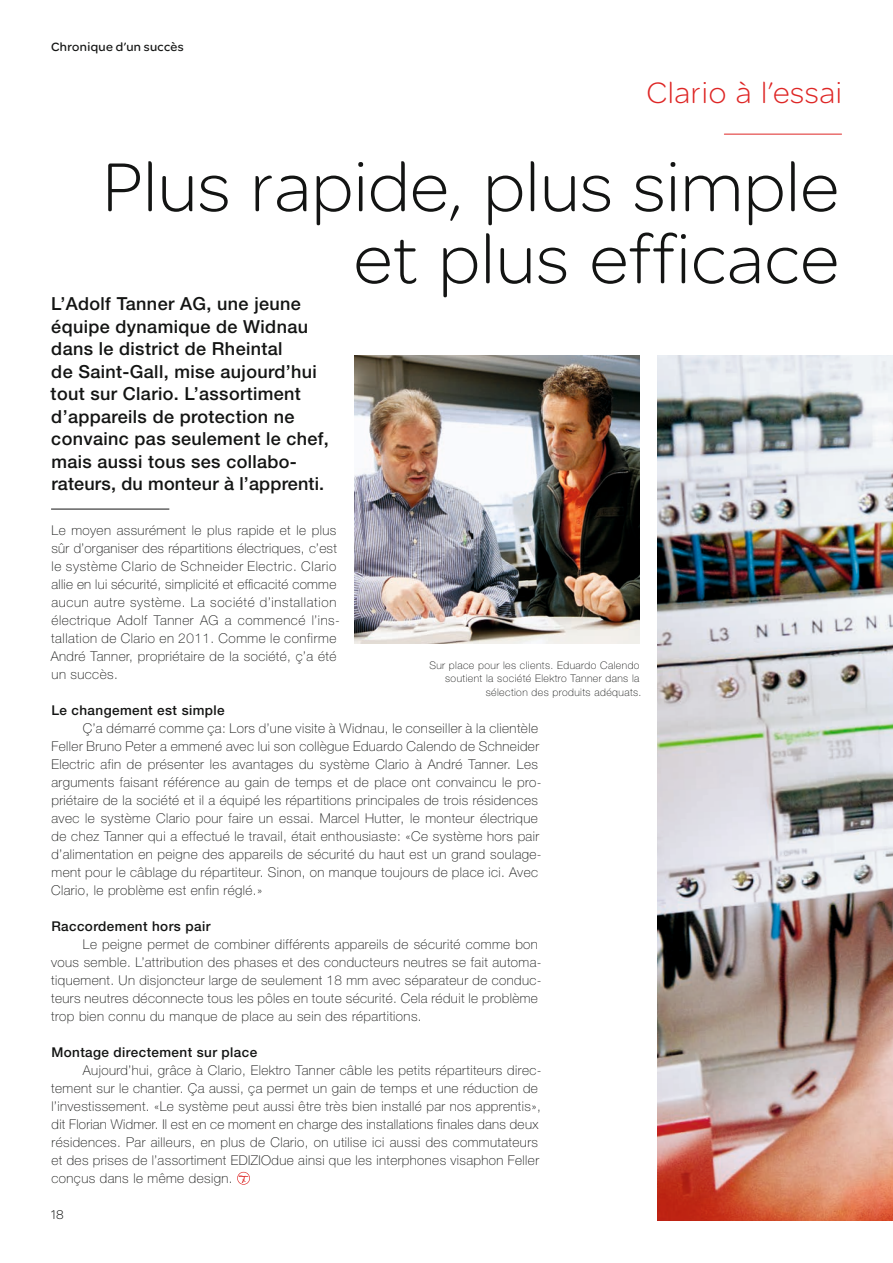
<style>
.page{position:relative;width:893px;height:1263px;background:#fff}
.page>*{position:absolute;margin:0;border:0;box-sizing:border-box;transform-origin:0 0}
.t1{font:300 73.5px/72px "SE Optimist";letter-spacing:.005em;color:#131413;text-align:right}
.t2{font:300 31.5px "SE Optimist";letter-spacing:.02em;color:#de2625}
.t3{font:500 18px/22.5px "Helvetica Neue LT Pro";letter-spacing:.02em;color:#131413}
.t4{font:100 13.5px/18px "Helvetica Neue LT Pro";letter-spacing:.03em;color:#131413}
.t5{font:500 13.5px "Helvetica Neue LT Pro";letter-spacing:.03em;color:#131413}
.t6{font:300 13.5px "SE Optimist";color:#131413}
.t7{font:12.75px "SE Optimist";letter-spacing:.03em;color:#131413}
.t8{font:100 10.5px/13.5px "Helvetica Neue LT Pro";letter-spacing:.04em;color:#131413;text-align:right}
</style>
<div class="page">
<img style="left:658px;top:355px;width:235px;height:865px">
<img style="left:354px;top:355px;width:286px;height:288px">
<hr style="left:724px;top:134px;width:118px;height:1px;background:#de2625">
<svg style="left:237px;top:1172px;width:13px;height:13px"></svg>
<hr style="left:52px;top:509px;width:117px;height:1px;background:#131413">
<p class="t7" style="left:51px;top:38px;width:134px">Chronique d’un succès</p>
<h2 class="t2" style="left:646px;top:72px;width:197px">Clario à l’essai</h2>
<h1 class="t1" style="left:102px;top:149px;width:738px">Plus rapide, plus simple et plus efficace</h1>
<p class="t3" style="left:51px;top:292px;width:280px">L’Adolf Tanner AG, une jeune équipe dynamique de Widnau dans le district de Rheintal<br>de Saint-Gall, mise aujourd’hui tout sur Clario. L’assortiment d’appareils de protection ne convainc pas seulement le chef, mais aussi tous ses collabo&shy;rateurs, du monteur à l’apprenti.</p>
<p class="t4" style="left:51px;top:521px;width:291px">Le moyen assurément le plus rapide et le plus sûr d’organiser des répartitions électriques, c’est le système Clario de Schneider Electric. Clario allie en lui sécurité, simplicité et efficacité comme aucun autre système. La société d’installation électrique Adolf Tanner AG a commencé l’ins&shy;tallation de Clario en 2011. Comme le confirme André Tanner, propriétaire de la société, ç’a été un succès.</p>
<p class="t5" style="left:51px;top:702px;width:175px">Le changement est simple</p>
<p class="t4" style="left:51px;top:719px;width:492px;text-indent:32px">Ç’a démarré comme ça: Lors d’une visite à Widnau, le conseiller à la clientèle Feller Bruno Peter a emmené avec lui son collègue Eduardo Calendo de Schneider Electric afin de présenter les avantages du système Clario à André Tanner. Les arguments faisant référence au gain de temps et de place ont convaincu le pro&shy;priétaire de la société et il a équipé les répartitions principales de trois résidences avec le système Clario pour faire un essai. Marcel Hutter, le monteur électrique de chez Tanner qui a effectué le travail, était enthousiaste: «Ce système hors pair d’alimentation en peigne des appareils de sécurité du haut est un grand soulage&shy;ment pour le câblage du répartiteur. Sinon, on manque toujours de place ici. Avec Clario, le problème est enfin réglé.»</p>
<p class="t5" style="left:51px;top:918px;width:161px">Raccordement hors pair</p>
<p class="t4" style="left:51px;top:935px;width:492px;text-indent:32px">Le peigne permet de combiner différents appareils de sécurité comme bon vous semble. L’attribution des phases et des conducteurs neutres se fait automa&shy;tiquement. Un disjoncteur large de seulement 18 mm avec séparateur de conduc&shy;teurs neutres déconnecte tous les pôles en toute sécurité. Cela réduit le problème trop bien connu du manque de place au sein des répartitions.</p>
<p class="t5" style="left:51px;top:1044px;width:207px">Montage directement sur place</p>
<p class="t4" style="left:51px;top:1061px;width:492px;text-indent:32px">Aujourd’hui, grâce à Clario, Elektro Tanner câble les petits répartiteurs direc&shy;tement sur le chantier. Ça aussi, ça permet un gain de temps et une réduction de l’investissement. «Le système peut aussi être très bien installé par nos apprentis», dit Florian Widmer. Il est en ce moment en charge des installations finales dans deux résidences. Par ailleurs, en plus de Clario, on utilise ici aussi des commutateurs et des prises de l’assortiment EDIZIOdue ainsi que les interphones visaphon Feller conçus dans le même design.</p>
<p class="t8" style="left:429px;top:658px;width:214px">Sur place pour les clients. Eduardo Calendo soutient la société Elektro Tanner dans la sélection des produits adéquats.</p>
<p class="t6" style="left:51px;top:1206px;width:14px">18</p>
</div>
